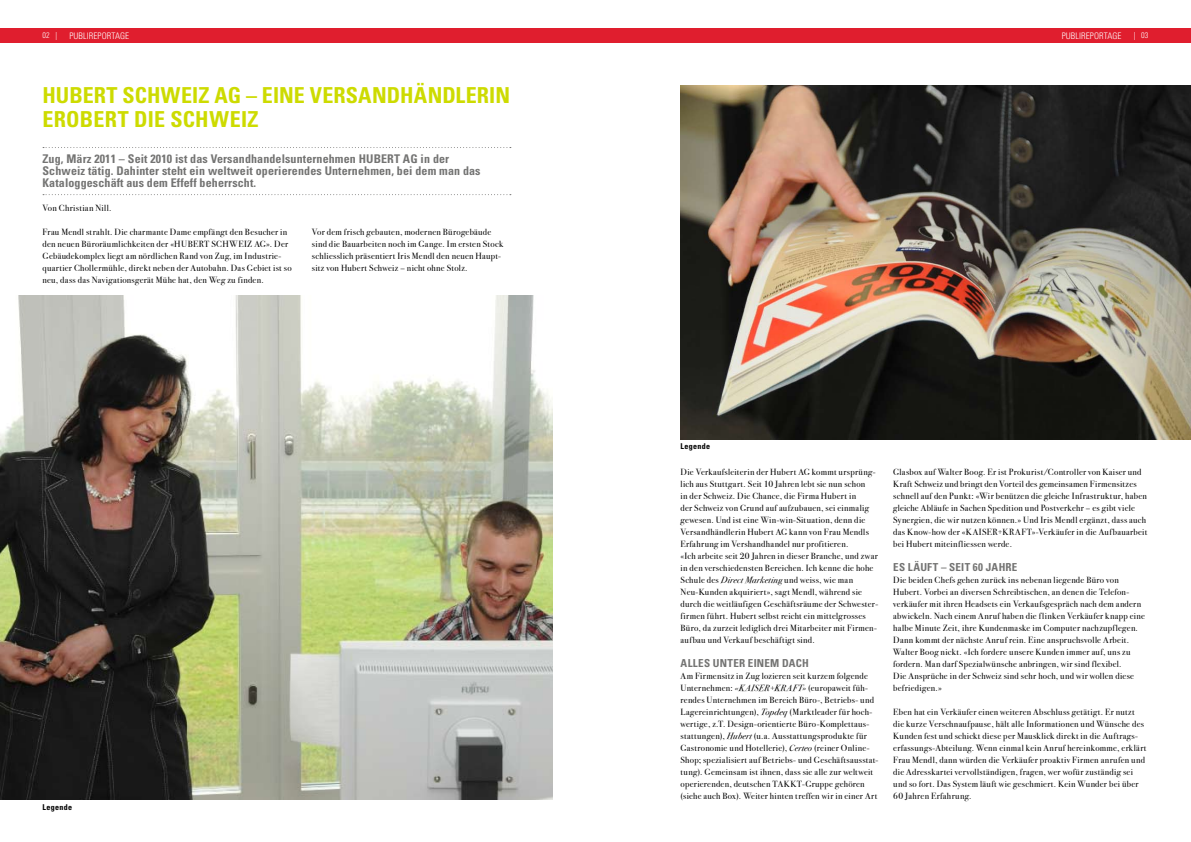
<style>
.page{position:relative;width:1191px;height:842px;background:#fff}
.page>*{position:absolute;margin:0;border:0;box-sizing:border-box;transform-origin:0 0}
.t1{font:700 condensed 22px/24px "Univers";letter-spacing:.015em;color:#cddb00}
.t2{font:700 condensed 12px/12px "Univers";letter-spacing:.01em;color:#747473}
.t3{font:700 condensed 11px "Univers";letter-spacing:.025em;color:#747473}
.t4{font:9px/12px "Bodoni Svty Two ITCTT Book";letter-spacing:.03em;color:#000}
.t5{font:300 condensed 9px "Univers";letter-spacing:.01em;color:#fff}
.t6{font:700 condensed 8px "Univers";letter-spacing:.035em;color:#000}
.t7{font:300 condensed 8px "Univers";color:#fff}
.s1{font-family:"Bodoni Svty Two ITCTT Book Ita"}
</style>
<div class="page">
<img style="left:0;top:295px;width:553px;height:504px">
<img style="left:680px;top:85px;width:511px;height:354px">
<svg style="left:43px;top:147px;width:468px;height:1px"></svg>
<svg style="left:43px;top:194px;width:468px;height:1px"></svg>
<div style="left:0;top:28px;width:1191px;height:15px;background:#e01e2e"></div>
<p class="t7" style="left:43px;top:31px;width:16px">02 |</p>
<p class="t5" style="left:69px;top:30px;width:61px">PUBLIREPORTAGE</p>
<p class="t5" style="left:1061px;top:30px;width:61px">PUBLIREPORTAGE</p>
<p class="t7" style="left:1133px;top:31px;width:16px">| 03</p>
<h1 class="t1" style="left:43px;top:83px;width:469px;text-indent:80px">SCHWEIZ AG – eine Versandhändlerin erobert die Schweiz</h1>
<h2 class="t2" style="left:43px;top:153px;width:346px">Zug, März 2011 – Seit 2010 ist das Versandhandelsunternehmen HU BERT</h2>
<h1 class="t1" style="left:43px;top:83px;width:53px">HUBERT</h1>
<h2 class="t2" style="left:43px;top:153px;width:439px;text-indent:360px">AG in der<br>Schweiz tätig. Dahinter steht ein weltweit operierendes Unternehmen, bei dem man das<br>Kataloggeschäft aus dem Effeff beherrscht.</h2>
<p class="t4" style="left:43px;top:202px;width:70px">Von Christian Nill.</p>
<p class="t4" style="left:43px;top:226px;width:251px">Frau Mendl strahlt. Die charmante Dame empfängt den Besucher in den neuen Büroräumlichkeiten der «HUBERT SCHWEIZ AG». Der Gebäudekomplex liegt am nördlichen Rand von Zug, im Industrie&shy;quartier Chollermühle, direkt neben der Autobahn. Das Gebiet ist so neu, dass das Navigationsgerät Mühe hat, den Weg zu finden.</p>
<p class="t4" style="left:312px;top:226px;width:193px">Vor dem frisch gebauten, modernen Bürogebäude sind die Bauarbeiten noch im Gange. Im ersten Stock schliesslich präsentiert Iris Mendl den neuen Haupt&shy;sitz von Hubert Schweiz – nicht ohne Stolz.</p>
<p class="t6" style="left:43px;top:802px;width:31px">Legende</p>
<p class="t6" style="left:680px;top:442px;width:31px">Legende</p>
<p class="t4" style="left:680px;top:466px;width:199px">Die Verkaufsleiterin der Hubert AG kommt ursprüng&shy;lich aus Stuttgart. Seit 10 Jahren lebt sie nun schon<br>in der Schweiz. Die Chance, die Firma Hubert in<br>der Schweiz von Grund auf aufzubauen, sei einmalig gewesen. Und ist eine Win-win-Situation, denn die Versandhändlerin Hubert AG kann von Frau Mendls Erfahrung im Vershandhandel nur profitieren.<br>«Ich arbeite seit 20 Jahren in dieser Branche, und zwar in den verschiedensten Bereichen. Ich kenne die hohe Schule des <span class="s1">Direct Marketing</span> und weiss, wie man Neu-Kunden akquiriert», sagt Mendl, während sie durch die weitläufigen Geschäftsräume der Schwester&shy;firmen führt. Hubert selbst reicht ein mittelgrosses Büro, da zurzeit lediglich drei Mitarbeiter mit Firmen&shy;aufbau und Verkauf beschäftigt sind.</p>
<p class="t3" style="left:680px;top:656px;width:130px">Alles unter einem Dach</p>
<p class="t4" style="left:680px;top:670px;width:199px">Am Firmensitz in Zug lozieren seit kurzem folgende Unternehmen: <span class="s1">«KAISER+KRAFT»</span> (europaweit füh&shy;rendes Unternehmen im Bereich Büro-, Betriebs- und Lagereinrichtungen), <span class="s1">Topdeq</span> (Marktleader für hoch&shy;wertige, z.T. Design-orientierte Büro-Komplettaus&shy;stattungen), <span class="s1">Hubert</span> (u.a. Ausstattungsprodukte für Gastronomie und Hotellerie), <span class="s1">Certeo</span> (reiner Online-Shop; spezialisiert auf Betriebs- und Geschäftsausstat&shy;tung). Gemeinsam ist ihnen, dass sie alle zur weltweit operierenden, deutschen TAKKT-Gruppe gehören (siehe auch Box). Weiter hinten treffen wir in einer Art</p>
<p class="t4" style="left:893px;top:466px;width:255px">Glasbox auf Walter Boog. Er ist Prokurist/Controller von Kaiser und Kraft Schweiz und bringt den Vorteil des gemeinsamen Firmensitzes schnell auf den Punkt: «Wir benützen die gleiche Infrastruktur, haben gleiche Abläufe in Sachen Spedition und Postverkehr – es gibt viele Synergien, die wir nutzen können.» Und Iris Mendl ergänzt, dass auch das Know-how der «KAISER+KRAFT»-Verkäufer in die Aufbauarbeit bei Hubert miteinfliessen werde.</p>
<p class="t3" style="left:893px;top:560px;width:126px">Es läuft – seit 60 Jahre</p>
<p class="t4" style="left:893px;top:574px;width:253px">Die beiden Chefs gehen zurück ins nebenan liegende Büro von Hubert. Vorbei an diversen Schreibtischen, an denen die Telefon&shy;verkäufer mit ihren Headsets ein Verkaufsgespräch nach dem andern abwickeln. Nach einem Anruf haben die flinken Verkäufer knapp eine halbe Minute Zeit, ihre Kundenmaske im Computer nachzupflegen.<br>Dann kommt der nächste Anruf rein. Eine anspruchsvolle Arbeit.<br>Walter Boog nickt. «Ich fordere unsere Kunden immer auf, uns zu fordern. Man darf Spezialwünsche anbringen, wir sind flexibel.<br>Die Ansprüche in der Schweiz sind sehr hoch, und wir wollen diese befriedigen.»</p>
<p class="t4" style="left:893px;top:706px;width:255px">Eben hat ein Verkäufer einen weiteren Abschluss getätigt. Er nutzt die kurze Verschnaufpause, hält alle Informationen und Wünsche des Kunden fest und schickt diese per Mausklick direkt in die Auftrags&shy;erfassungs-Abteilung. Wenn einmal kein Anruf hereinkomme, erklärt Frau Mendl, dann würden die Verkäufer proaktiv Firmen anrufen und die Adresskartei vervollständigen, fragen, wer wofür zuständig sei und so fort. Das System läuft wie geschmiert. Kein Wunder bei über 60 Jahren Erfahrung.</p>
</div>
